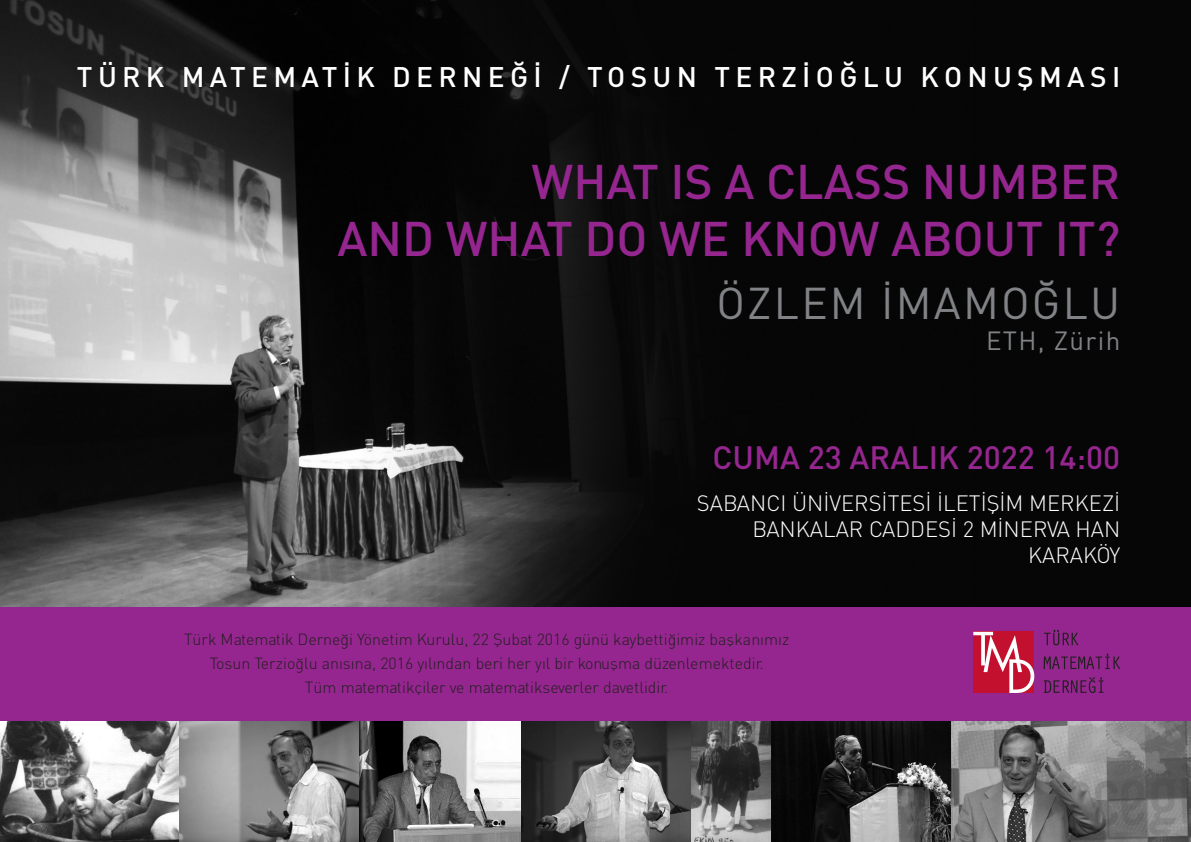
<style>
.page{position:relative;width:1191px;height:842px;background:#fff}
.page>*{position:absolute;margin:0;border:0;box-sizing:border-box;transform-origin:0 0}
.t1{font:48px/57.6px "DIN Medium Tr";color:#95268f;text-align:right}
.t2{font:44px "DIN Tr";letter-spacing:.05em;color:#808285}
.t3{font:31.9px "DIN Medium Tr";color:#95268f}
.t4{font:28px "DIN Medium Tr";letter-spacing:.19em;color:#fff}
.t5{font:26px "DIN Tr";letter-spacing:.05em;color:#808285}
.t6{font:22px/26.3px "DINT Light Tr";color:#fff;text-align:right}
.t7{font:16px/23.9px "DINT Light Tr";color:#231f20;text-align:center}
</style>
<div class="page">
<div style="left:0;top:603px;width:1191px;height:121px;background:#95268f"></div>
<img style="left:0;top:0;width:1191px;height:607px">
<svg style="left:1044px;top:677px;width:59px;height:16px"></svg>
<svg style="left:1043px;top:653px;width:77px;height:16px"></svg>
<svg style="left:1044px;top:630px;width:34px;height:15px"></svg>
<svg style="left:973px;top:632px;width:61px;height:61px;background:#d24c63"></svg>
<img style="left:520px;top:722px;width:429px;height:120px">
<img style="left:0;top:722px;width:520px;height:120px">
<img style="left:949px;top:722px;width:242px;height:120px">
<h3 class="t4" style="left:77px;top:59px;width:1044px">TÜRK MATEMATİK DERNEĞİ / TOSUN TERZİOĞLU KONUŞMASI</h3>
<h1 class="t1" style="left:337px;top:151px;width:784px">WHAT IS A CLASS NUMBER<br>AND WHAT DO WE KNOW ABOUT IT?</h1>
<h2 class="t2" style="left:716px;top:275px;width:405px">ÖZLEM İMAMOĞLU</h2>
<h3 class="t5" style="left:986px;top:324px;width:136px">ETH, Zürih</h3>
<h3 class="t3" style="left:712px;top:437px;width:409px">CUMA 23 ARALIK 2022 14:00</h3>
<h3 class="t6" style="left:697px;top:489px;width:425px">SABANCI ÜNİVERSİTESİ İLETİŞİM MERKEZİ<br>BANKALAR CADDESİ 2 MİNERVA HAN<br>KARAKÖY</h3>
<p class="t7" style="left:184px;top:627px;width:607px">Türk Matematik Derneği Yönetim Kurulu, 22 Şubat 2016 günü kaybettiğimiz başkanımız<br>Tosun Terzioğlu anısına, 2016 yılından beri her yıl bir konuşma düzenlemektedir.<br>Tüm matematikçiler ve matematikseverler davetlidir.</p>
</div>
